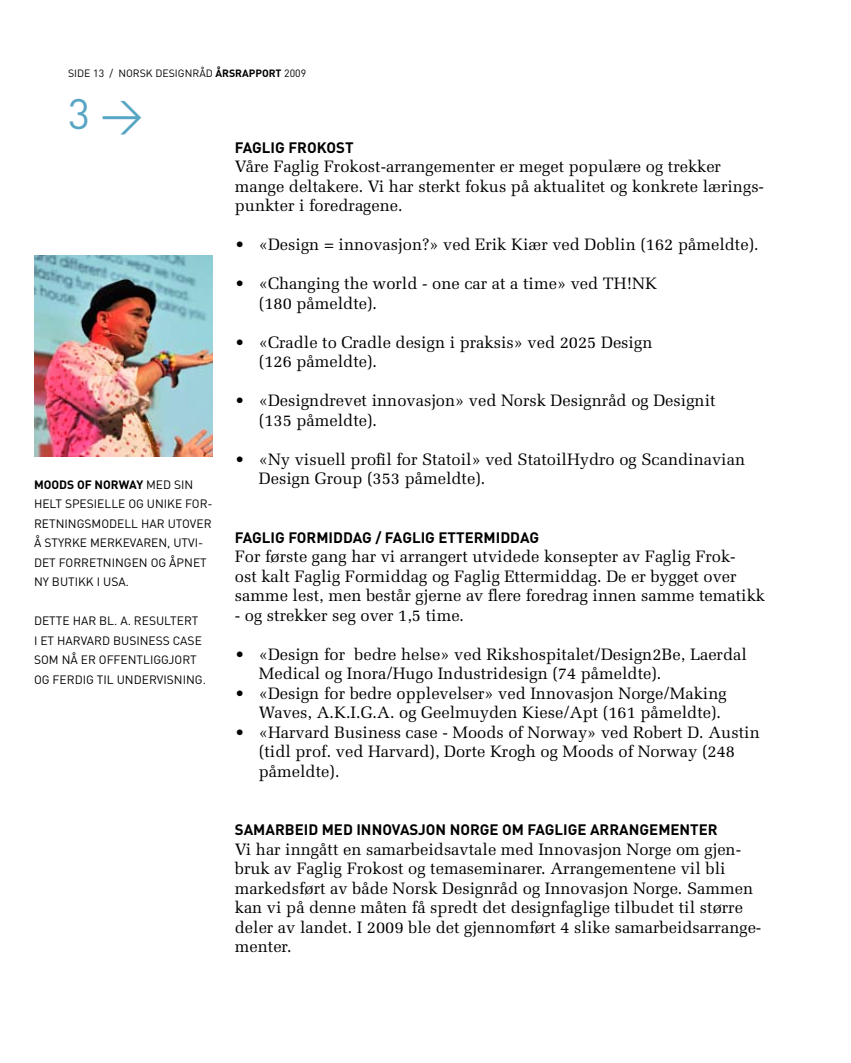
<style>
.page{position:relative;width:851px;height:1063px;background:#fff}
.page>*{position:absolute;margin:0;border:0;box-sizing:border-box;transform-origin:0 0}
.t1{font:42px "DIN";color:#57a5c4}
.t2{font:16.5px/19.5px "Melior LT Std";color:#000}
.t3{font:700 15px "DIN";letter-spacing:-.025em;color:#000}
.t4{font:12px "DIN";color:#000}
.t5{font:700 12px "DIN";color:#000}
.t6{font:10.5px "DIN";color:#000}
.s1{font-weight:700}
</style>
<div class="page">
<img style="left:34px;top:255px;width:179px;height:201px">
<p class="t6" style="left:68px;top:66px;width:155px">SIDE 13 / NORSK DESIGNRÅD <span class="s1">ÅRSRAPPORT</span></p>
<p class="t6" style="left:284px;top:66px;width:23px">2009</p>
<h1 class="t1" style="left:68px;top:88px;width:77px">3 &gt;</h1>
<p class="t3" style="left:235px;top:138px;width:18px">FAGLIG</p>
<p class="t3" style="left:288px;top:138px;width:10px">FRO</p>
<p class="t3" style="left:317px;top:138px;width:20px">KOST</p>
<p class="t2" style="left:235px;top:157px;width:530px">Våre Faglig Frokost-arrangementer er meget populære og trekker mange deltakere. Vi har sterkt fokus på aktualitet og konkrete lærings&shy;punkter i foredragene.</p>
<p class="t2" style="left:235px;top:235px;width:525px">• «Design = innovasjon?» ved Erik Kiær ved Doblin (162 påmeldte).</p>
<p class="t2" style="left:259px;top:274px;width:399px;text-indent:-24px">• «Changing the world - one car at a time» ved TH!NK (180 påmeldte).</p>
<p class="t2" style="left:259px;top:332px;width:395px;text-indent:-24px">• «Cradle to Cradle design i praksis» ved 2025 Design (126 påmeldte).</p>
<p class="t2" style="left:259px;top:391px;width:458px;text-indent:-24px">• «Designdrevet innovasjon» ved Norsk Designråd og Designit (135 påmeldte).</p>
<p class="t2" style="left:259px;top:450px;width:487px;text-indent:-24px">• «Ny visuell profil for Statoil» ved StatoilHydro og Scandinavian<br>Design Group (353 påmeldte).</p>
<p class="t5" style="left:34px;top:477px;width:19px">MOODS</p>
<p class="t5" style="left:77px;top:477px;width:36px">OF NORWA</p>
<p class="t4" style="left:136px;top:477px;width:45px"><span class="s1">Y</span> MED SIN</p>
<p class="t4" style="left:34px;top:496px;width:53px">HELT SPESIELLE</p>
<p class="t4" style="left:128px;top:496px;width:35px">OG UNIKE</p>
<p class="t4" style="left:185px;top:496px;width:29px">FOR-</p>
<p class="t4" style="left:34px;top:516px;width:30px">RETNINGS</p>
<p class="t4" style="left:91px;top:516px;width:18px">MODELL</p>
<p class="t4" style="left:141px;top:516px;width:63px">HAR UTOVER</p>
<p class="t4" style="left:34px;top:535px;width:39px">Å STYRKE</p>
<p class="t4" style="left:90px;top:535px;width:18px">MERKE</p>
<p class="t4" style="left:130px;top:535px;width:22px">VAREN</p>
<p class="t4" style="left:167px;top:535px;width:37px">, UTVI -</p>
<p class="t4" style="left:34px;top:555px;width:40px">DET FORRE</p>
<p class="t4" style="left:96px;top:555px;width:15px">TNINGEN</p>
<p class="t4" style="left:151px;top:555px;width:58px">OG ÅPNET</p>
<p class="t4" style="left:34px;top:574px;width:48px">NY BUTIKK</p>
<p class="t4" style="left:97px;top:574px;width:34px">I USA.</p>
<p class="t4" style="left:34px;top:613px;width:108px">DETTE HAR BL. A. RES</p>
<p class="t4" style="left:156px;top:613px;width:44px">ULTERT</p>
<p class="t4" style="left:34px;top:633px;width:103px">I ET HARVARD BUSINESS</p>
<p class="t4" style="left:173px;top:633px;width:23px">CASE</p>
<p class="t4" style="left:34px;top:652px;width:117px">SOM NÅ ER OFFENTLIGG</p>
<p class="t4" style="left:168px;top:652px;width:30px">JORT</p>
<p class="t4" style="left:34px;top:672px;width:33px">OG FERDIG</p>
<p class="t4" style="left:97px;top:672px;width:37px">TIL UNDER</p>
<p class="t4" style="left:157px;top:672px;width:14px">VISNING</p>
<p class="t4" style="left:203px;top:672px;width:5px">.</p>
<p class="t3" style="left:235px;top:528px;width:18px">FAGLIG</p>
<p class="t3" style="left:288px;top:528px;width:11px">FORMIDDAG</p>
<p class="t3" style="left:375px;top:528px;width:27px">/ FAGLIG</p>
<p class="t3" style="left:438px;top:528px;width:10px">ETTERMIDDAG</p>
<p class="t2" style="left:235px;top:547px;width:531px">For første gang har vi arrangert utvidede konsepter av Faglig Frok-<br>ost kalt Faglig Formiddag og Faglig Ettermiddag. De er bygget over samme lest, men består gjerne av flere foredrag innen samme tematikk</p>
<p class="t2" style="left:235px;top:605px;width:231px">- og strekker seg over 1,5 time.</p>
<p class="t2" style="left:259px;top:644px;width:489px;text-indent:-24px">• «Design for bedre helse» ved Rikshospitalet/Design2Be, Laerdal<br>Medical og Inora/Hugo Industridesign (74 påmeldte).</p>
<p class="t2" style="left:259px;top:683px;width:469px;text-indent:-24px">• «Design for bedre opplevelser» ved Innovasjon Norge/Making<br>Waves, A.K.I.G.A. og Geelmuyden Kiese/Apt (161 påmeldte).</p>
<p class="t2" style="left:259px;top:722px;width:502px;text-indent:-24px">• «Harvard Business case - Moods of Norway» ved Robert D. Austin (tidl prof. ved Harvard), Dorte Krogh og Moods of Norway (248 påmeldte).</p>
<p class="t3" style="left:235px;top:820px;width:20px">SAMARBEID</p>
<p class="t3" style="left:322px;top:820px;width:11px">MED</p>
<p class="t3" style="left:356px;top:820px;width:16px">INNO</p>
<p class="t3" style="left:392px;top:820px;width:19px">VASJON</p>
<p class="t3" style="left:449px;top:820px;width:21px">NORGE</p>
<p class="t3" style="left:502px;top:820px;width:35px">OM FAGLIGE</p>
<p class="t3" style="left:590px;top:820px;width:11px">ARRANGEMENTER</p>
<p class="t2" style="left:235px;top:839px;width:528px">Vi har inngått en samarbeidsavtale med Innovasjon Norge om gjen&shy;bruk av Faglig Frokost og temaseminarer. Arrangementene vil bli markedsført av både Norsk Designråd og Innovasjon Norge. Sammen kan vi på denne måten få spredt det designfaglige tilbudet til større deler av landet. I 2009 ble det gjennomført 4 slike samarbeidsarrange&shy;menter.</p>
</div>
